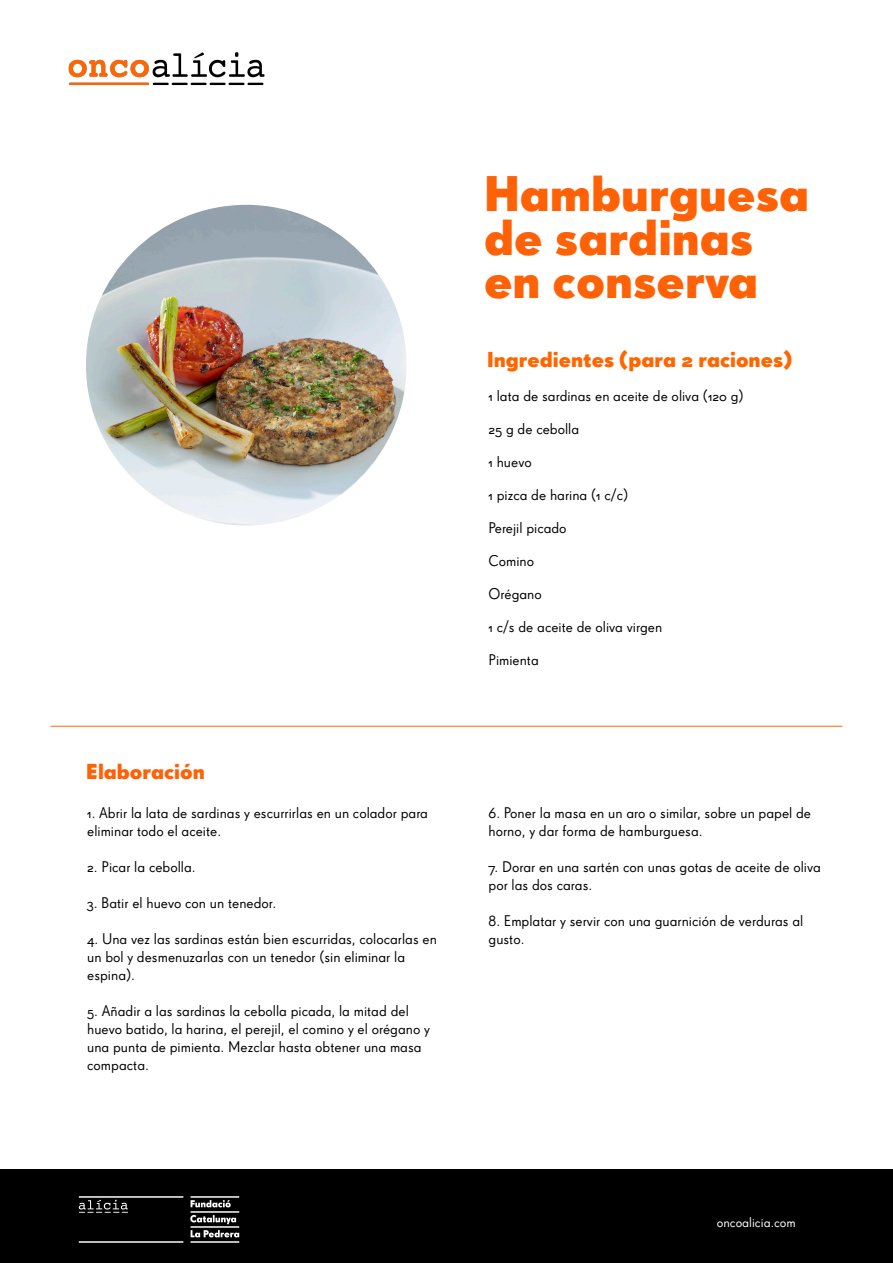
<style>
.page{position:relative;width:893px;height:1263px;background:#fff}
.page>*{position:absolute;margin:0;border:0;box-sizing:border-box;transform-origin:0 0}
.t1{font:48.45px/43.5px "Super Grotesk OT Bld";color:#ff6106}
.t2{font:21px "Super Grotesk OT Bld";color:#f60}
.t3{font:21px "Super Grotesk OT Bld";color:#ff6106}
.t4{font:15px/18px "Super Grotesk OT";color:#000}
.t5{font:13.5px "Super Grotesk OT";color:#fff}
</style>
<div class="page">
<img style="left:86px;top:205px;width:320px;height:320px;border-radius:160px">
<hr style="left:51px;top:726px;width:791px;height:1px;background:#f60">
<div style="left:0;top:1170px;width:893px;height:93px;background:#000"></div>
<img style="left:78px;top:1196px;width:162px;height:47px">
<img style="left:68px;top:52px;width:197px;height:34px">
<h2 class="t3" style="left:86px;top:758px;width:120px">Elaboración</h2>
<p class="t4" style="left:87px;top:804px;width:342px">1. Abrir la lata de sardinas y escurrirlas en un colador para eliminar todo el aceite.</p>
<p class="t4" style="left:87px;top:858px;width:110px">2. Picar la cebolla.</p>
<p class="t4" style="left:87px;top:894px;width:190px">3. Batir el huevo con un tenedor.</p>
<p class="t4" style="left:87px;top:930px;width:351px">4. Una vez las sardinas están bien escurridas, colocarlas en un bol y desmenuzarlas con un tenedor (sin eliminar la espina).</p>
<p class="t4" style="left:87px;top:1002px;width:344px">5. Añadir a las sardinas la cebolla picada, la mitad del huevo batido, la harina, el perejil, el comino y el orégano y una punta de pimienta. Mezclar hasta obtener una masa compacta.</p>
<h1 class="t1" style="left:484px;top:172px;width:327px">Hamburguesa de sardinas en conserva</h1>
<h2 class="t2" style="left:487px;top:347px;width:307px">Ingredientes (para 2 raciones)</h2>
<p class="t4" style="left:488px;top:387px;width:257px">1 lata de sardinas en aceite de oliva (120 g)</p>
<p class="t4" style="left:488px;top:420px;width:92px">25 g de cebolla</p>
<p class="t4" style="left:488px;top:453px;width:45px">1 huevo</p>
<p class="t4" style="left:488px;top:486px;width:141px">1 pizca de harina (1 c/c)</p>
<p class="t4" style="left:488px;top:519px;width:80px">Perejil picado</p>
<p class="t4" style="left:488px;top:552px;width:47px">Comino</p>
<p class="t4" style="left:488px;top:585px;width:55px">Orégano</p>
<p class="t4" style="left:488px;top:618px;width:175px">1 c/s de aceite de oliva virgen</p>
<p class="t4" style="left:488px;top:651px;width:52px">Pimienta</p>
<p class="t4" style="left:489px;top:804px;width:324px">6. Poner la masa en un aro o similar, sobre un papel de horno, y dar forma de hamburguesa.</p>
<p class="t4" style="left:489px;top:858px;width:334px">7. Dorar en una sartén con unas gotas de aceite de oliva por las dos caras.</p>
<p class="t4" style="left:489px;top:912px;width:316px">8. Emplatar y servir con una guarnición de verduras al gusto.</p>
<p class="t5" style="left:717px;top:1215px;width:80px">oncoalicia.com</p>
</div>
